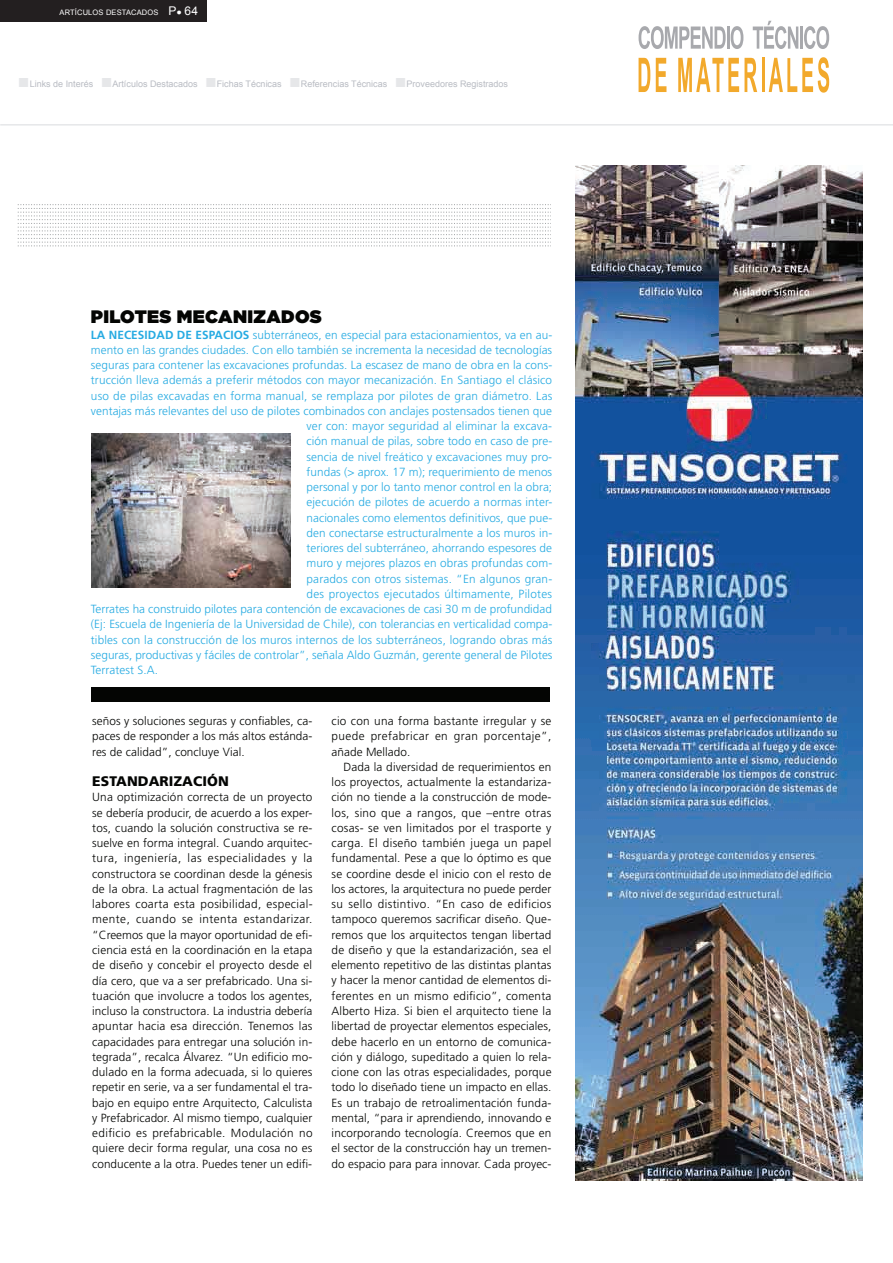
<style>
.page{position:relative;width:893px;height:1263px;background:#fff}
.page>*{position:absolute;margin:0;border:0;box-sizing:border-box;transform-origin:0 0}
.t1{font:900 18px "Gotham";letter-spacing:.02em;color:#040503}
.t2{font:900 13.8px "Frutiger";letter-spacing:.005em;color:#040503}
.t3{font:12px "Arial";color:#fff}
.t4{font:300 11.85px/15.3px "Frutiger";letter-spacing:.005em;color:#040503;text-align:justify}
.t5{font:300 11.85px "Frutiger";letter-spacing:.005em;color:#27abe2}
.t6{font:9px "Arial";color:#b9bcc3}
.t7{font:7.5px "Arial";letter-spacing:.02em;color:#fff}
.s1{font-size:9px}
.s2{font-size:19.5px;color:#e6e7e9}
.s3{font-weight:700}
</style>
<div class="page">
<div style="left:0;top:0;width:206px;height:21px;background:#231f20"></div>
<svg style="left:639px;top:26px;width:104px;height:23px"></svg>
<svg style="left:753px;top:21px;width:45px;height:28px"></svg>
<hr style="left:800px;top:27px;width:3px;height:22px;background:#a8a9ad">
<svg style="left:804px;top:26px;width:25px;height:23px"></svg>
<svg style="left:639px;top:58px;width:11px;height:34px"></svg>
<svg style="left:656px;top:58px;width:10px;height:34px"></svg>
<svg style="left:678px;top:58px;width:79px;height:34px"></svg>
<hr style="left:762px;top:58px;width:2px;height:34px;background:#f2a92c">
<svg style="left:769px;top:57px;width:60px;height:36px"></svg>
<hr style="left:0;top:124px;width:893px;height:2px;background:#e6e7e9">
<svg style="left:18px;top:204px;width:533px;height:42px"></svg>
<div style="left:91px;top:688px;width:458px;height:14px;background:#040503"></div>
<img style="left:91px;top:433px;width:200px;height:154px">
<img style="left:575px;top:165px;width:288px;height:1015px">
<p class="t7" style="left:60px;top:7px;width:84px">ARTÍCULOS DESTACADOS</p>
<p class="t3" style="left:169px;top:3px;width:31px">P<span class="s1">●</span> 64</p>
<p class="t6" style="left:18px;top:78px;width:492px"><span class="s2">■</span>Links de Interés <span class="s2">■</span>Artículos Destacados <span class="s2">■</span>Fichas Técnicas <span class="s2">■</span>Referencias Técnicas <span class="s2">■</span>Proveedores Registrados</p>
<h1 class="t1" style="left:91px;top:304px;width:232px">PILOTES MECANIZADOS</h1>
<p class="t5" style="left:91px;top:328px;width:463px"><span class="s3">LA NECESIDAD DE ESPACIOS</span> subterráneos, en especial para estacionamientos, va en au-</p>
<p class="t5" style="left:91px;top:343px;width:463px">mento en las grandes ciudades. Con ello también se incrementa la necesidad de tecnologías</p>
<p class="t5" style="left:91px;top:358px;width:463px">seguras para contener las excavaciones profundas. la escasez de mano de obra en la cons-</p>
<p class="t5" style="left:91px;top:373px;width:463px">trucción lleva además a preferir métodos con mayor mecanización. en santiago el clásico</p>
<p class="t5" style="left:91px;top:389px;width:463px">uso de pilas excavadas en forma manual, se remplaza por pilotes de gran diámetro. las</p>
<p class="t5" style="left:91px;top:404px;width:462px">ventajas más relevantes del uso de pilotes combinados con anclajes postensados tienen que</p>
<p class="t5" style="left:307px;top:419px;width:247px">ver con: mayor seguridad al eliminar la excava-</p>
<p class="t5" style="left:307px;top:434px;width:247px">ción manual de pilas, sobre todo en caso de pre-</p>
<p class="t5" style="left:307px;top:450px;width:247px">sencia de nivel freático y excavaciones muy pro-</p>
<p class="t5" style="left:307px;top:465px;width:247px">fundas (&gt; aprox. 17 m); requerimiento de menos</p>
<p class="t5" style="left:307px;top:480px;width:247px">personal y por lo tanto menor control en la obra;</p>
<p class="t5" style="left:307px;top:495px;width:247px">ejecución de pilotes de acuerdo a normas inter-</p>
<p class="t5" style="left:307px;top:511px;width:247px">nacionales como elementos definitivos, que pue-</p>
<p class="t5" style="left:307px;top:526px;width:247px">den conectarse estructuralmente a los muros in-</p>
<p class="t5" style="left:307px;top:541px;width:247px">teriores del subterráneo, ahorrando espesores de</p>
<p class="t5" style="left:307px;top:557px;width:247px">muro y mejores plazos en obras profundas com-</p>
<p class="t5" style="left:307px;top:572px;width:247px">parados con otros sistemas. “en algunos gran-</p>
<p class="t5" style="left:307px;top:587px;width:247px">des proyectos ejecutados últimamente, Pilotes</p>
<p class="t5" style="left:91px;top:602px;width:462px">terrates ha construido pilotes para contención de excavaciones de casi 30 m de profundidad</p>
<p class="t5" style="left:91px;top:618px;width:463px">(ej: escuela de ingeniería de la Universidad de Chile), con tolerancias en verticalidad compa-</p>
<p class="t5" style="left:91px;top:633px;width:463px">tibles con la construcción de los muros internos de los subterráneos, logrando obras más</p>
<p class="t5" style="left:91px;top:648px;width:463px">seguras, productivas y fáciles de controlar”, señala Aldo Guzmán, gerente general de Pilotes</p>
<p class="t5" style="left:91px;top:663px;width:69px">terratest s.A.</p>
<p class="t4" style="left:92px;top:713px;width:222px">seños y soluciones seguras y confiables, ca&shy;paces de responder a los más altos estánda&shy;res de calidad”, concluye vial.</p>
<p class="t2" style="left:92px;top:773px;width:138px">ESTANDARIZACIÓN</p>
<p class="t4" style="left:92px;top:790px;width:222px">Una optimización correcta de un proyecto se debería producir, de acuerdo a los exper&shy;tos, cuando la solución constructiva se re&shy;suelve en forma integral. Cuando arquitec&shy;tura, ingeniería, las especialidades y la constructora se coordinan desde la génesis de la obra. la actual fragmentación de las labores coarta esta posibilidad, especial&shy;mente, cuando se intenta estandarizar. “Creemos que la mayor oportunidad de efi&shy;ciencia está en la coordinación en la etapa de diseño y concebir el proyecto desde el día cero, que va a ser prefabricado. Una si&shy;tuación que involucre a todos los agentes, incluso la constructora. la industria debería apuntar hacia esa dirección. tenemos las capacidades para entregar una solución in&shy;tegrada”, recalca Álvarez. “Un edificio mo&shy;dulado en la forma adecuada, si lo quieres repetir en serie, va a ser fundamental el tra&shy;bajo en equipo entre Arquitecto, Calculista y Prefabricador. Al mismo tiempo, cualquier edificio es prefabricable. modulación no quiere decir forma regular, una cosa no es conducente a la otra. Puedes tener un edifi-</p>
<p class="t4" style="left:332px;top:713px;width:221px">cio con una forma bastante irregular y se puede prefabricar en gran porcentaje”, añade mellado.</p>
<p class="t4" style="left:332px;top:759px;width:221px;text-indent:12px">dada la diversidad de requerimientos en los proyectos, actualmente la estandariza&shy;ción no tiende a la construcción de mode&shy;los, sino que a rangos, que –entre otras cosas- se ven limitados por el trasporte y carga. el diseño también juega un papel fundamental. Pese a que lo óptimo es que se coordine desde el inicio con el resto de los actores, la arquitectura no puede perder su sello distintivo. “en caso de edificios tampoco queremos sacrificar diseño. que&shy;remos que los arquitectos tengan libertad de diseño y que la estandarización, sea el elemento repetitivo de las distintas plantas y hacer la menor cantidad de elementos di&shy;ferentes en un mismo edificio”, comenta Alberto Hiza. si bien el arquitecto tiene la libertad de proyectar elementos especiales, debe hacerlo en un entorno de comunica&shy;ción y diálogo, supeditado a quien lo rela&shy;cione con las otras especialidades, porque todo lo diseñado tiene un impacto en ellas. es un trabajo de retroalimentación funda&shy;mental, “para ir aprendiendo, innovando e incorporando tecnología. Creemos que en el sector de la construcción hay un tremen&shy;do espacio para para innovar. Cada proyec-</p>
</div>
